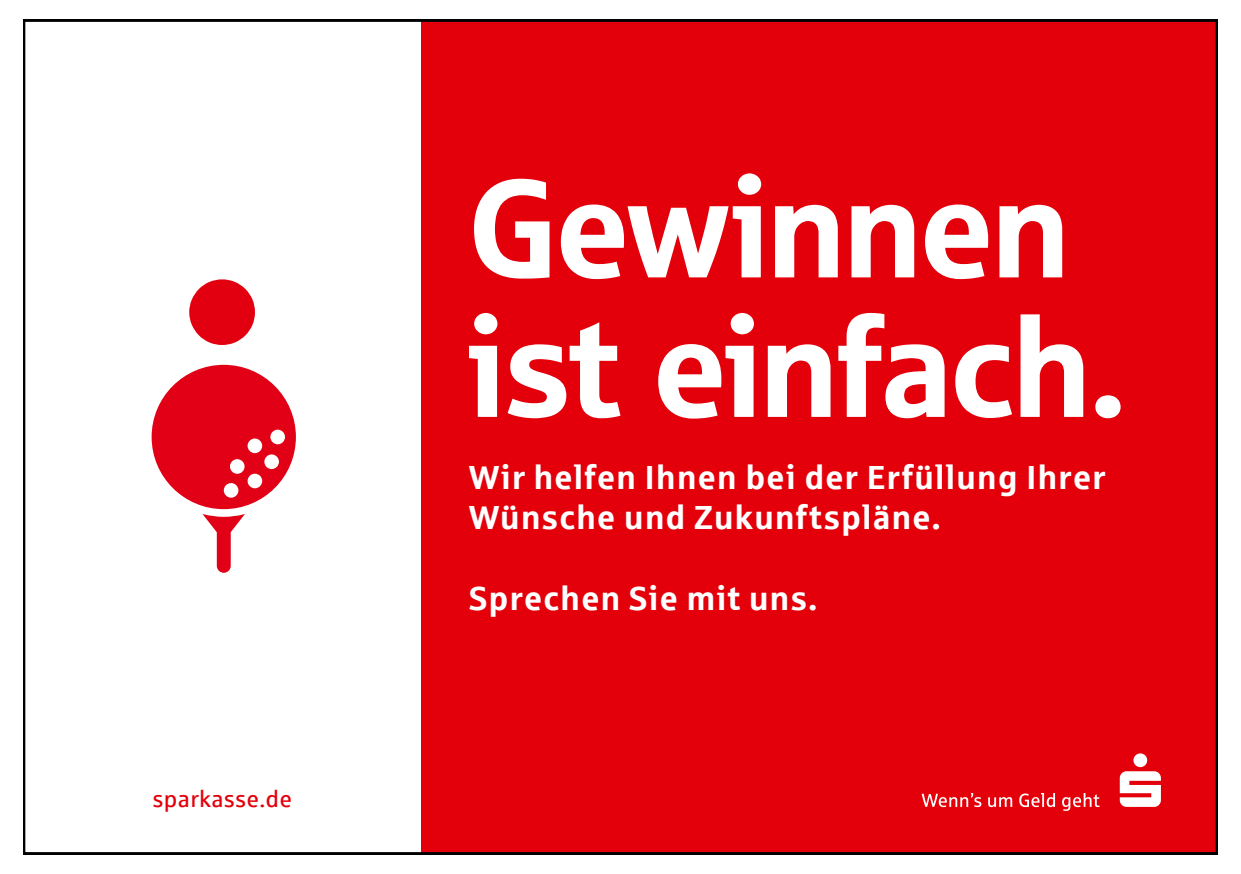
<style>
.page{position:relative;width:1241px;height:874px;background:#fff}
.page>*{position:absolute;margin:0;border:0;box-sizing:border-box;transform-origin:0 0}
.t1{font:139.3px/139.3px "Sparkasse Head";letter-spacing:-.005em;color:#fff}
.t2{font:700 33.6px/40.2px "Sparkasse Rg";letter-spacing:.02em;color:#fff}
.t3{font:23.45px "Sparkasse Rg";letter-spacing:.01em;color:#e3000b}
</style>
<div class="page">
<div style="left:421px;top:20px;width:796px;height:833px;background:#e3000b"></div>
<svg style="left:189px;top:279px;width:66px;height:66px"></svg>
<div style="left:152px;top:364px;width:144px;height:145px;background:#e10016;border-radius:50%"></div>
<svg style="left:202px;top:514px;width:43px;height:58px"></svg>
<div style="left:224px;top:483px;width:14px;height:14px;background:#fff;border-radius:50%"></div>
<div style="left:270px;top:429px;width:15px;height:15px;background:#fff;border-radius:50%"></div>
<div style="left:264px;top:454px;width:15px;height:15px;background:#fff;border-radius:50%"></div>
<div style="left:247px;top:473px;width:15px;height:15px;background:#fff;border-radius:50%"></div>
<div style="left:230px;top:459px;width:14px;height:14px;background:#fff;border-radius:50%"></div>
<div style="left:247px;top:438px;width:15px;height:15px;background:#fff;border-radius:50%"></div>
<svg style="left:921px;top:793px;width:178px;height:17px"></svg>
<svg style="left:1119px;top:753px;width:41px;height:53px"></svg>
<div style="left:23px;top:20px;width:1194px;height:833px;border:4px solid #000"></div>
<p class="t3" style="left:152px;top:783px;width:141px">sparkasse.de</p>
<h1 class="t1" style="left:468px;top:153px;width:657px">Gewinnen ist einfach.</h1>
<p class="t2" style="left:468px;top:456px;width:638px">Wir helfen Ihnen bei der Erfüllung Ihrer<br>Wünsche und Zukunftspläne.</p>
<p class="t2" style="left:468px;top:576px;width:350px">Sprechen Sie mit uns.</p>
</div>
